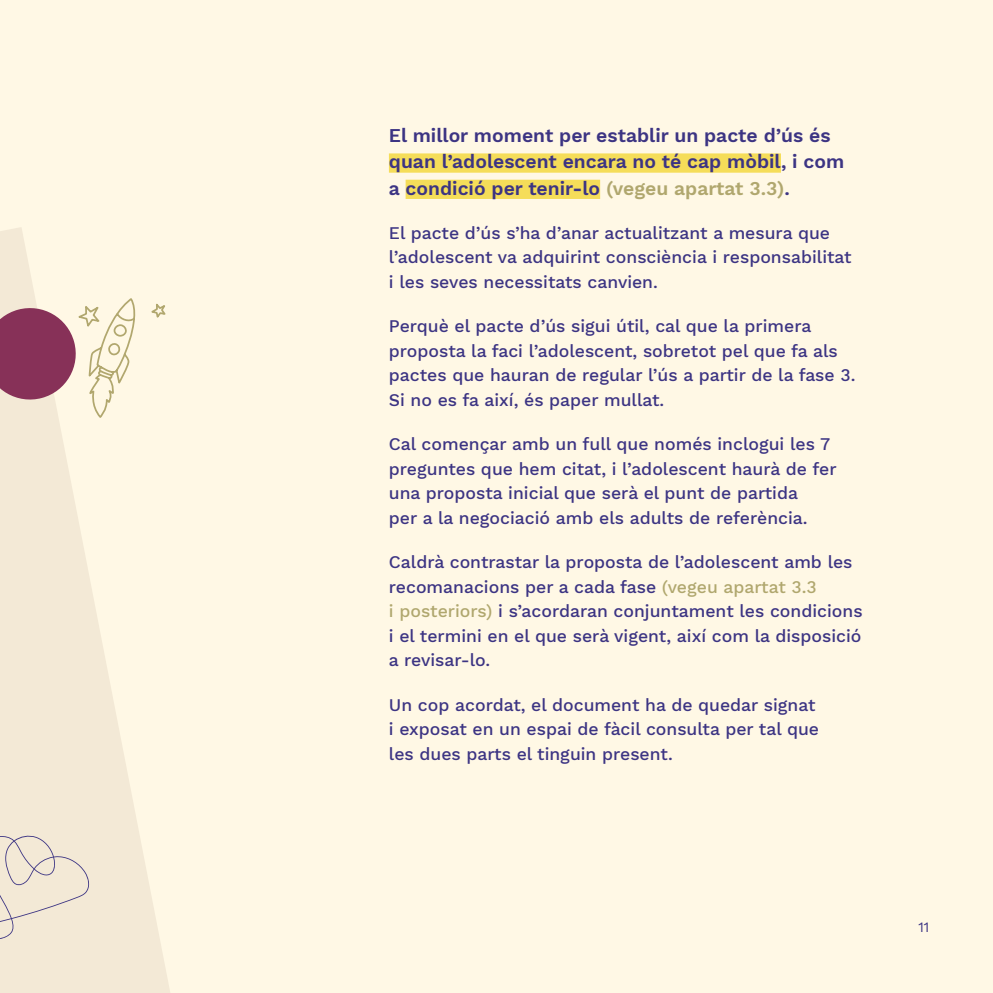
<style>
.page{position:relative;width:993px;height:993px;background:#fff}
.page>*{position:absolute;margin:0;border:0;box-sizing:border-box;transform-origin:0 0}
.t1{font:600 19.25px/26.2px "Work Sans";color:#3c3483}
.t2{font:500 17.5px/24.5px "Work Sans";color:#3c3483}
.t3{font:14px "Work Sans Regular 400";color:#3c3483}
.s1{color:#b0a76e}
</style>
<div class="page">
<div style="left:0;top:0;width:992px;height:992px;background:#fff8e5"></div>
<div style="left:389px;top:153px;width:391px;height:20px;background:#f5dd59"></div>
<div style="left:405px;top:180px;width:195px;height:19px;background:#f5dd59"></div>
<svg style="left:0;top:227px;width:170px;height:765px"></svg>
<svg style="left:0;top:832px;width:91px;height:109px"></svg>
<svg style="left:0;top:299px;width:169px;height:122px"></svg>
<p class="t1" style="left:389px;top:123px;width:457px">El millor moment per establir un pacte d’ús és quan l’adolescent encara no té cap mòbil, i com a condició per tenir-lo <span class="s1">(vegeu apartat 3.3)</span>.</p>
<p class="t2" style="left:389px;top:221px;width:464px">El pacte d’ús s’ha d’anar actualitzant a mesura que l’adolescent va adquirint consciència i responsabilitat i les seves necessitats canvien.</p>
<p class="t2" style="left:389px;top:315px;width:468px">Perquè el pacte d’ús sigui útil, cal que la primera proposta la faci l’adolescent, sobretot pel que fa als pactes que hauran de regular l’ús a partir de la fase 3.<br>Si no es fa així, és paper mullat.</p>
<p class="t2" style="left:389px;top:433px;width:449px">Cal començar amb un full que només inclogui les 7 preguntes que hem citat, i l’adolescent haurà de fer una proposta inicial que serà el punt de partida<br>per a la negociació amb els adults de referència.</p>
<p class="t2" style="left:389px;top:550px;width:475px">Caldrà contrastar la proposta de l’adolescent amb les recomanacions per a cada fase <span class="s1">(vegeu apartat 3.3<br>i posteriors)</span> i s’acordaran conjuntament les condicions i el termini en el que serà vigent, així com la disposició a revisar-lo.</p>
<p class="t2" style="left:389px;top:693px;width:431px">Un cop acordat, el document ha de quedar signat i exposat en un espai de fàcil consulta per tal que les dues parts el tinguin present.</p>
<p class="t3" style="left:918px;top:915px;width:12px">11</p>
</div>
